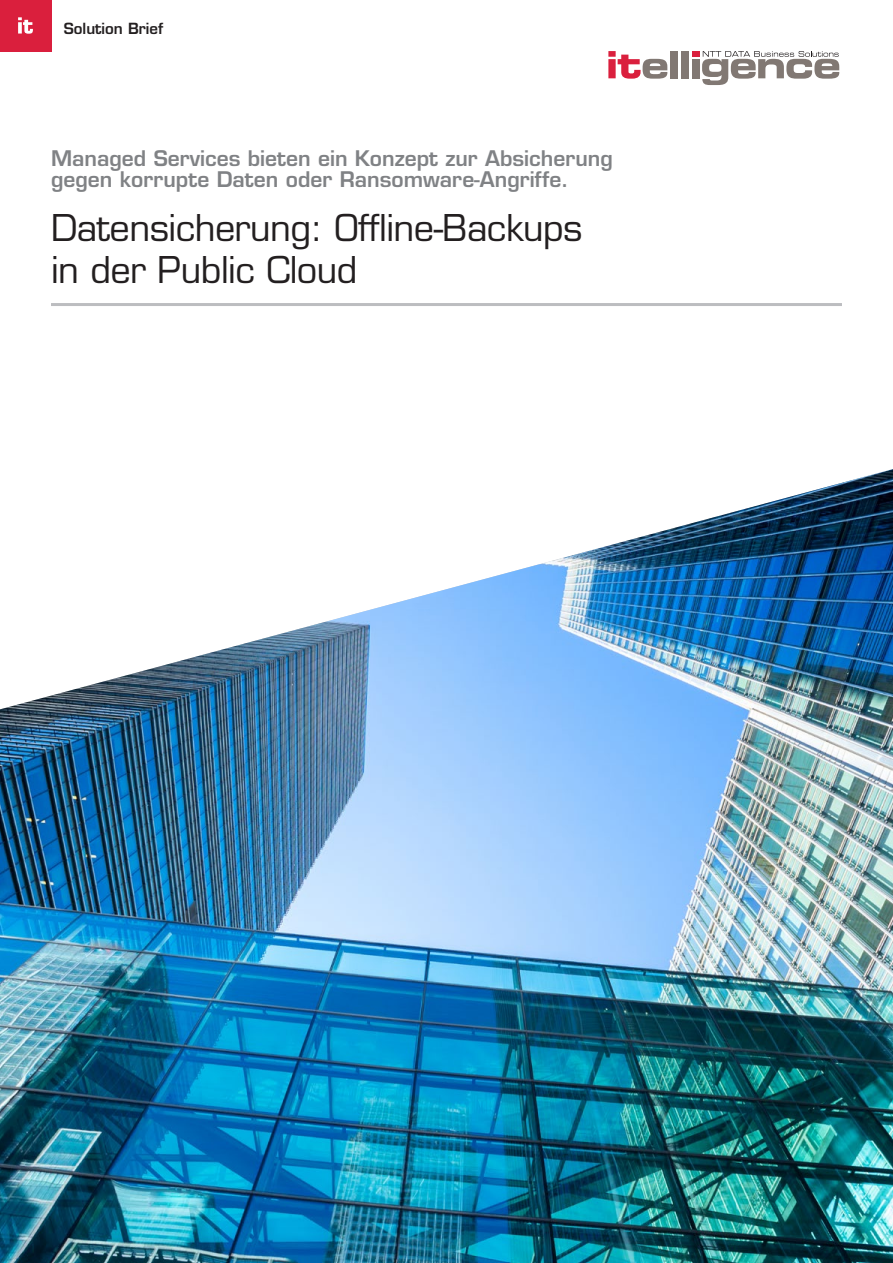
<style>
.page{position:relative;width:893px;height:1263px;background:#fff}
.page>*{position:absolute;margin:0;border:0;box-sizing:border-box;transform-origin:0 0}
.t1{font:500 36px/42px "Eurostile LTCE";letter-spacing:-.015em;color:#231f20}
.t2{font:600 21px/21px "Eurostile LTCE";color:#808285}
.t3{font:600 15px "Eurostile LTCE";color:#231f20}
</style>
<div class="page">
<div style="left:0;top:0;width:51px;height:51px;background:#da1f3d"></div>
<svg style="left:18px;top:17px;width:15px;height:17px"></svg>
<hr style="left:51px;top:303px;width:791px;height:3px;background:#bcbdc0">
<svg style="left:608px;top:51px;width:59px;height:28px"></svg>
<div style="left:670px;top:51px;width:7px;height:27px;background:#817873"></div>
<div style="left:681px;top:51px;width:7px;height:27px;background:#817873"></div>
<div style="left:692px;top:51px;width:7px;height:6px;background:#da1f3d"></div>
<div style="left:692px;top:59px;width:7px;height:19px;background:#817873"></div>
<svg style="left:702px;top:51px;width:137px;height:34px"></svg>
<img style="left:0;top:469px;width:893px;height:794px">
<p class="t3" style="left:64px;top:19px;width:101px">Solution Brief</p>
<p class="t2" style="left:51px;top:148px;width:563px">Managed Services bieten ein Konzept zur Absicherung gegen korrupte Daten oder Ransomware-Angriffe.</p>
<h1 class="t1" style="left:51px;top:207px;width:533px">Datensicherung: Offline-Backups in der Public Cloud</h1>
</div>
